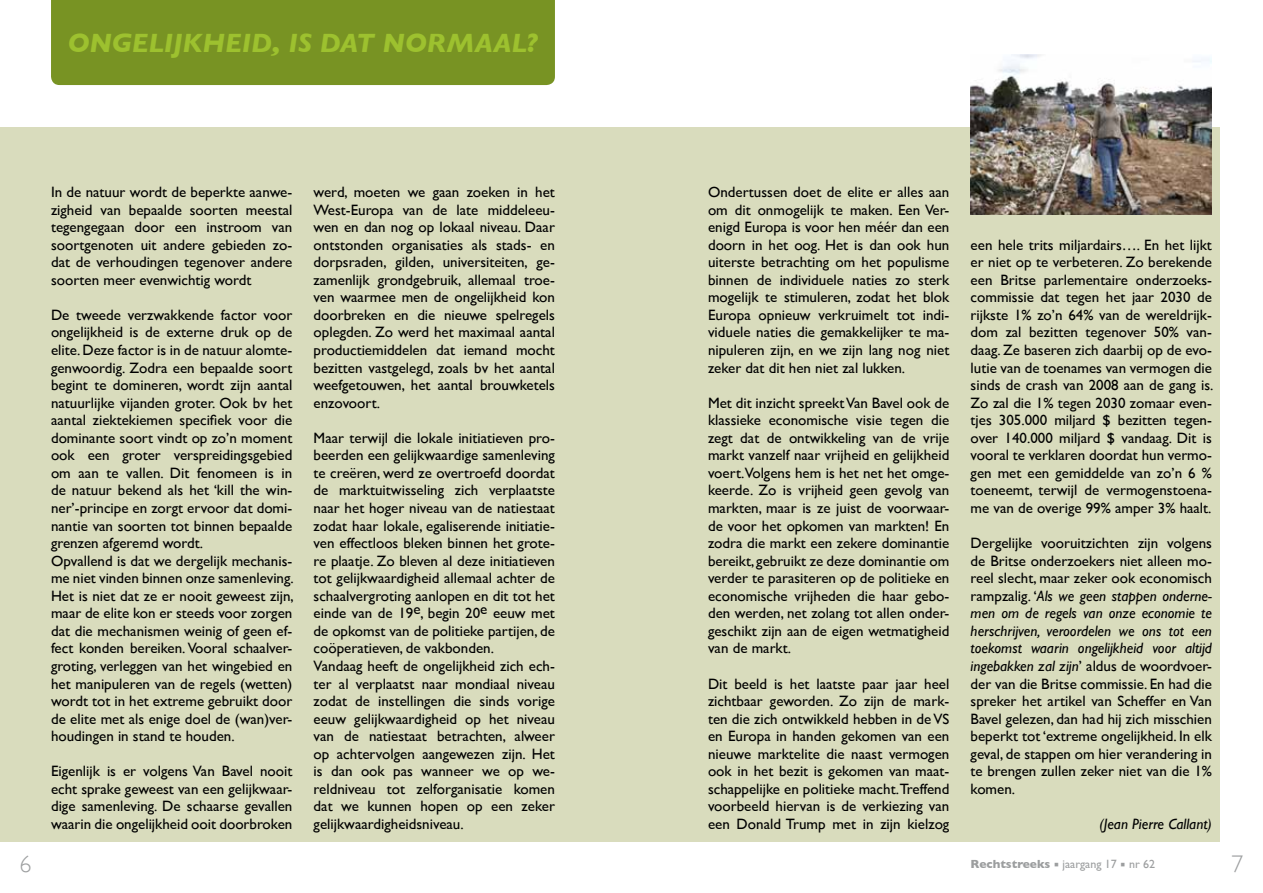
<style>
.page{position:relative;width:1263px;height:893px;background:#fff}
.page>*{position:absolute;margin:0;border:0;box-sizing:border-box;transform-origin:0 0}
.t1{font:italic 700 27px "Gill Sans";letter-spacing:-.005em;color:#9dc12f}
.t2{font:300 24px "Gill Sans";color:#9c9e9f}
.t3{font:15px/17.5px "Gill Sans";color:#000;text-align:justify}
.t4{font:italic 15px "Gill Sans";color:#000}
.t5{font:12px "Gill Sans";color:#9c9e9f}
.s1{font-style:italic}
.s2{font-weight:700}
</style>
<div class="page">
<div style="left:631px;top:128px;width:589px;height:714px;background:#d9dcbd"></div>
<div style="left:0;top:128px;width:631px;height:714px;background:#d9dcbd"></div>
<div style="left:51px;top:0;width:504px;height:85px;background:#789323"></div>
<img style="left:971px;top:55px;width:241px;height:160px">
<h1 class="t1" style="left:68px;top:27px;width:472px">ONGELIJKHEID, IS DAT NORMAAL?</h1>
<p class="t3" style="left:51px;top:183px;width:243px">In de natuur wordt de beperkte aanwe&shy;zigheid van bepaalde soorten meestal tegengegaan door een instroom van soortgenoten uit andere gebieden zo&shy;dat de verhoudingen tegenover andere soorten meer evenwichtig wordt</p>
<p class="t3" style="left:51px;top:306px;width:244px;text-align:left">De tweede verzwakkende factor voor ongelijkheid is de externe druk op de elite. Deze factor is in de natuur alomte&shy;genwoordig. Zodra een bepaalde soort begint te domineren, wordt zijn aantal natuurlijke vijanden groter. Ook bv het aantal ziektekiemen specifiek voor die dominante soort vindt op zo’n moment ook een groter verspreidingsgebied om aan te vallen. Dit fenomeen is in de natuur bekend als het ‘kill the win&shy;ner’-principe en zorgt ervoor dat domi&shy;nantie van soorten tot binnen bepaalde grenzen afgeremd wordt.<br>Opvallend is dat we dergelijk mechanis&shy;me niet vinden binnen onze samenleving.<br>Het is niet dat ze er nooit geweest zijn, maar de elite kon er steeds voor zorgen dat die mechanismen weinig of geen ef&shy;fect konden bereiken. Vooral schaalver&shy;groting, verleggen van het wingebied en het manipuleren van de regels (wetten) wordt tot in het extreme gebruikt door de elite met als enige doel de (wan)ver&shy;houdingen in stand te houden.</p>
<p class="t3" style="left:51px;top:762px;width:243px">Eigenlijk is er volgens Van Bavel nooit echt sprake geweest van een gelijkwaar&shy;dige samenleving. De schaarse gevallen waarin die ongelijkheid ooit doorbroken</p>
<p class="t3" style="left:314px;top:183px;width:243px">werd, moeten we gaan zoeken in het West-Europa van de late middeleeu&shy;wen en dan nog op lokaal niveau. Daar ontstonden organisaties als stads- en dorpsraden, gilden, universiteiten, ge&shy;zamenlijk grondgebruik, allemaal troe&shy;ven waarmee men de ongelijkheid kon doorbreken en die nieuwe spelregels oplegden. Zo werd het maximaal aantal productiemiddelen dat iemand mocht bezitten vastgelegd, zoals bv het aantal weefgetouwen, het aantal brouwketels enzovoort.</p>
<p class="t3" style="left:314px;top:429px;width:243px;text-align:left">Maar terwijl die lokale initiatieven pro&shy;beerden een gelijkwaardige samenleving te creëren, werd ze overtroefd doordat de marktuitwisseling zich verplaatste naar het hoger niveau van de natiestaat zodat haar lokale, egaliserende initiatie&shy;ven effectloos bleken binnen het grote&shy;re plaatje. Zo bleven al deze initiatieven tot gelijkwaardigheid allemaal achter de schaalvergroting aanlopen en dit tot het einde van de 19e, begin 20e eeuw met de opkomst van de politieke partijen, de coöperatieven, de vakbonden.<br>Vandaag heeft de ongelijkheid zich ech&shy;ter al verplaatst naar mondiaal niveau zodat de instellingen die sinds vorige eeuw gelijkwaardigheid op het niveau van de natiestaat betrachten, alweer op achtervolgen aangewezen zijn. Het is dan ook pas wanneer we op we&shy;reldniveau tot zelforganisatie komen dat we kunnen hopen op een zeker gelijkwaardigheidsniveau.</p>
<p class="t3" style="left:708px;top:183px;width:243px">Ondertussen doet de elite er alles aan om dit onmogelijk te maken. Een Ver&shy;enigd Europa is voor hen méér dan een doorn in het oog. Het is dan ook hun uiterste betrachting om het populisme binnen de individuele naties zo sterk mogelijk te stimuleren, zodat het blok Europa opnieuw verkruimelt tot indi&shy;viduele naties die gemakkelijker te ma&shy;nipuleren zijn, en we zijn lang nog niet zeker dat dit hen niet zal lukken.</p>
<p class="t3" style="left:708px;top:394px;width:243px">Met dit inzicht spreekt Van Bavel ook de klassieke economische visie tegen die zegt dat de ontwikkeling van de vrije markt vanzelf naar vrijheid en gelijkheid voert.Volgens hem is het net het omge&shy;keerde. Zo is vrijheid geen gevolg van markten, maar is ze juist de voorwaar&shy;de voor het opkomen van markten! En zodra die markt een zekere dominantie bereikt, gebruikt ze deze dominantie om verder te parasiteren op de politieke en economische vrijheden die haar gebo&shy;den werden, net zolang tot allen onder&shy;geschikt zijn aan de eigen wetmatigheid van de markt.</p>
<p class="t3" style="left:708px;top:674px;width:243px">Dit beeld is het laatste paar jaar heel zichtbaar geworden. Zo zijn de mark&shy;ten die zich ontwikkeld hebben in de VS en Europa in handen gekomen van een nieuwe marktelite die naast vermogen ook in het bezit is gekomen van maat&shy;schappelijke en politieke macht.Treffend voorbeeld hiervan is de verkiezing van een Donald Trump met in zijn kielzog</p>
<p class="t3" style="left:971px;top:236px;width:244px">een hele trits miljardairs…. En het lijkt er niet op te verbeteren. Zo berekende een Britse parlementaire onderzoeks&shy;commissie dat tegen het jaar 2030 de rijkste 1% zo’n 64% van de wereldrijk&shy;dom zal bezitten tegenover 50% van&shy;daag. Ze baseren zich daarbij op de evo&shy;lutie van de toenames van vermogen die sinds de crash van 2008 aan de gang is.<br>Zo zal die 1% tegen 2030 zomaar even&shy;tjes 305.000 miljard $ bezitten tegen&shy;over 140.000 miljard $ vandaag. Dit is vooral te verklaren doordat hun vermo&shy;gen met een gemiddelde van zo’n 6 % toeneemt, terwijl de vermogenstoena&shy;me van de overige 99% amper 3% haalt.</p>
<p class="t3" style="left:971px;top:534px;width:243px">Dergelijke vooruitzichten zijn volgens de Britse onderzoekers niet alleen mo&shy;reel slecht, maar zeker ook economisch rampzalig. ‘<span class="s1">Als we geen stappen onderne&shy;men om de regels van onze economie te herschrijven, veroordelen we ons tot een toekomst waarin ongelijkheid voor altijd ingebakken zal zijn</span>’ aldus de woordvoer&shy;der van die Britse commissie. En had die spreker het artikel van Scheffer en Van Bavel gelezen, dan had hij zich misschien beperkt tot ‘extreme ongelijkheid. In elk geval, de stappen om hier verandering in te brengen zullen zeker niet van die 1% komen.</p>
<p class="t4" style="left:1099px;top:815px;width:114px">(Jean Pierre Callant)</p>
<h2 class="t2" style="left:20px;top:845px;width:13px">6</h2>
<p class="t5" style="left:971px;top:857px;width:186px"><span class="s2">Rechtstreeks</span> ▪ jaargang 17 ▪ nr 62</p>
<h2 class="t2" style="left:1231px;top:845px;width:13px">7</h2>
</div>
